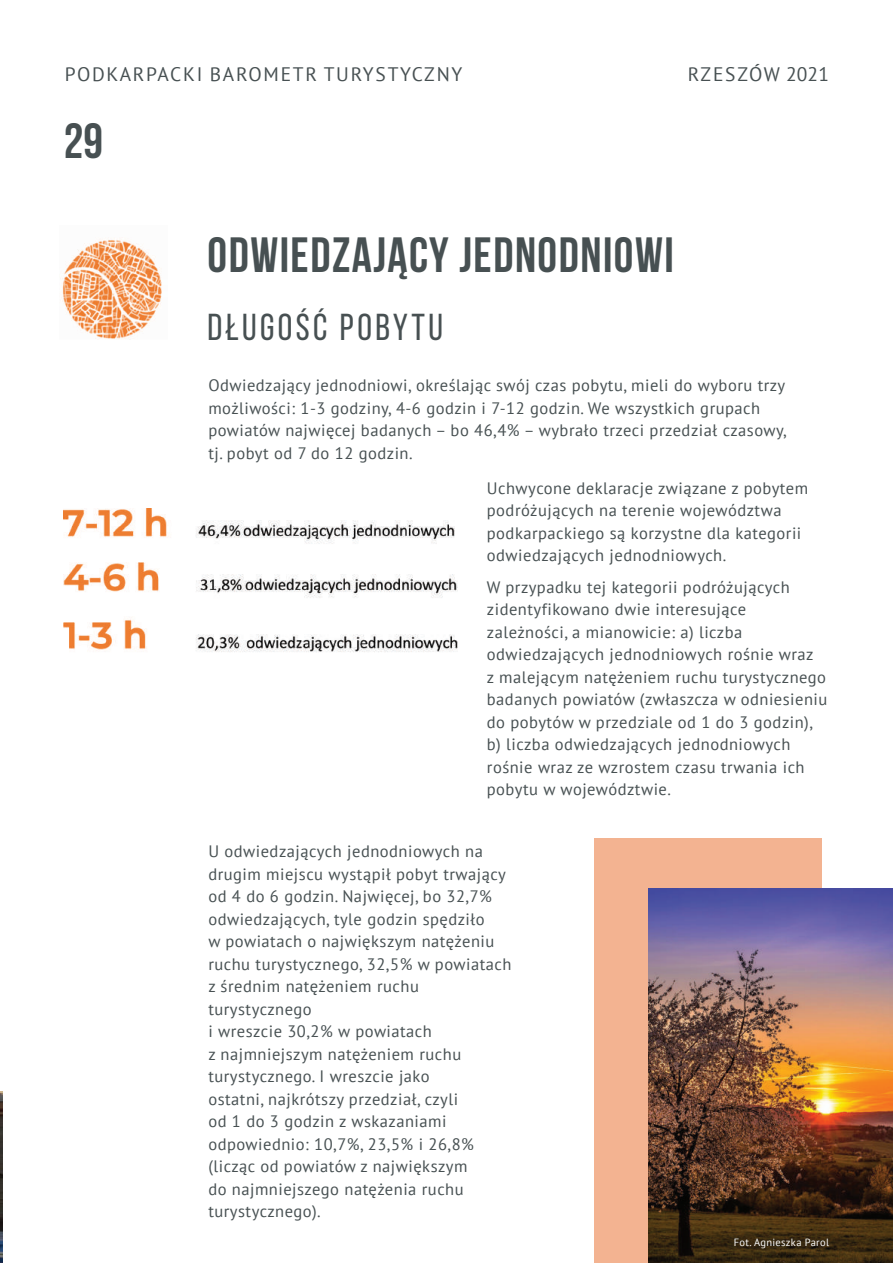
<style>
.page{position:relative;width:893px;height:1263px;background:#fff}
.page>*{position:absolute;margin:0;border:0;box-sizing:border-box;transform-origin:0 0}
.t1{font:700 49.5px "Bebas Neue";letter-spacing:.03em;color:#475052}
.t2{font:37.5px "Bebas Neue";letter-spacing:.09em;color:#475052}
.t3{font:19.5px "PT Sans";letter-spacing:.09em;color:#475052}
.t4{font:19.5px "PT Sans";letter-spacing:.065em;color:#475052}
.t5{font:16.5px/22.5px "PT Sans";letter-spacing:.03em;color:#475052}
.t6{font:10.5px "PT Sans";letter-spacing:.03em;color:#fff}
</style>
<div class="page">
<img style="left:0;top:1091px;width:2px;height:172px">
<img style="left:60px;top:238px;width:102px;height:102px">
<img style="left:64px;top:508px;width:393px;height:144px">
<div style="left:594px;top:838px;width:228px;height:425px;background:#f3b391"></div>
<img style="left:649px;top:888px;width:244px;height:375px">
<p class="t3" style="left:65px;top:61px;width:399px">PODKARPACKI BAROMETR TURYSTYCZNY</p>
<p class="t4" style="left:688px;top:61px;width:143px">rzeszów 2021</p>
<h1 class="t1" style="left:64px;top:114px;width:41px">29</h1>
<h1 class="t1" style="left:208px;top:228px;width:468px">ODWIEDZAJĄCY JEDNODNIOWI</h1>
<h2 class="t2" style="left:208px;top:307px;width:237px">DŁUGOŚĆ POBYTU</h2>
<p class="t5" style="left:208px;top:374px;width:580px">Odwiedzający jednodniowi, określając swój czas pobytu, mieli do wyboru trzy możliwości: 1-3 godziny, 4-6 godzin i 7-12 godzin. We wszystkich grupach powiatów najwięcej badanych – bo 46,4% – wybrało trzeci przedział czasowy, tj. pobyt od 7 do 12 godzin.</p>
<p class="t5" style="left:487px;top:476px;width:323px">Uchwycone deklaracje związane z pobytem podróżujących na terenie województwa podkarpackiego są korzystne dla kategorii odwiedzających jednodniowych.</p>
<p class="t5" style="left:487px;top:575px;width:342px">W przypadku tej kategorii podróżujących zidentyfikowano dwie interesujące zależności, a mianowicie: a) liczba odwiedzających jednodniowych rośnie wraz<br>z malejącym natężeniem ruchu turystycznego badanych powiatów (zwłaszcza w odniesieniu do pobytów w przedziale od 1 do 3 godzin), b) liczba odwiedzających jednodniowych rośnie wraz ze wzrostem czasu trwania ich pobytu w województwie.</p>
<p class="t5" style="left:208px;top:840px;width:305px">U odwiedzających jednodniowych na drugim miejscu wystąpił pobyt trwający od 4 do 6 godzin. Najwięcej, bo 32,7% odwiedzających, tyle godzin spędziło<br>w powiatach o największym natężeniu ruchu turystycznego, 32,5% w powiatach z średnim natężeniem ruchu turystycznego<br>i wreszcie 30,2% w powiatach<br>z najmniejszym natężeniem ruchu turystycznego. I wreszcie jako<br>ostatni, najkrótszy przedział, czyli<br>od 1 do 3 godzin z wskazaniami odpowiednio: 10,7%, 23,5% i 26,8% (licząc od powiatów z największym<br>do najmniejszego natężenia ruchu turystycznego).</p>
<p class="t6" style="left:734px;top:1236px;width:97px">Fot. Agnieszka Parol</p>
</div>
